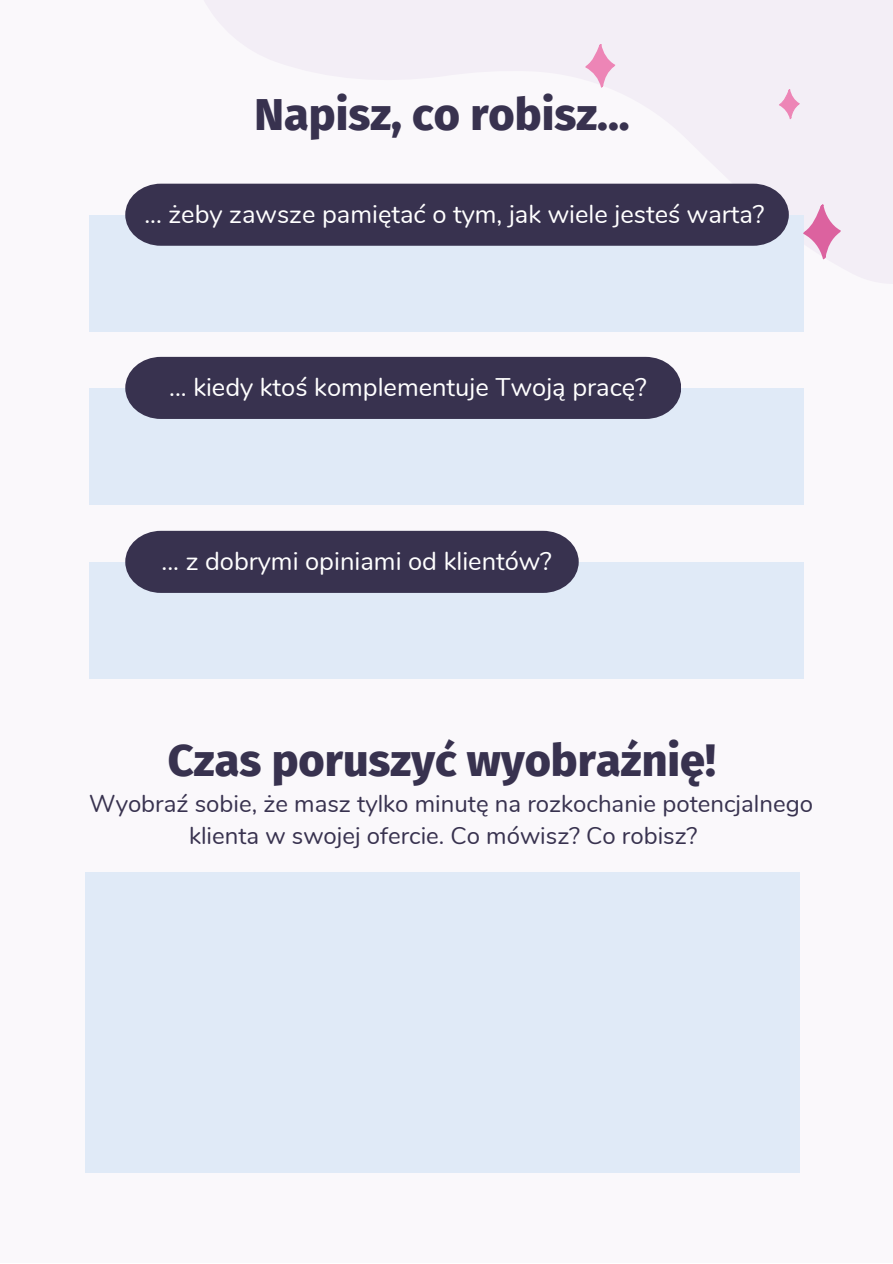
<style>
.page{position:relative;width:893px;height:1264px;background:#fff}
.page>*{position:absolute;margin:0;border:0;box-sizing:border-box;transform-origin:0 0}
.t1{font:800 45px "Fira Sans";color:#38324f}
.t2{font:25.5px "Nunito";color:#fff}
.t3{font:24px/32.5px "Nunito";color:#38324f}
</style>
<div class="page">
<div style="left:0;top:0;width:892px;height:1262px;background:#faf8fb"></div>
<div style="left:89px;top:215px;width:714px;height:117px;background:#e0eaf7"></div>
<div style="left:125px;top:184px;width:663px;height:62px;background:#38324f"></div>
<div style="left:89px;top:388px;width:714px;height:117px;background:#e0eaf7"></div>
<div style="left:125px;top:357px;width:556px;height:62px;background:#38324f"></div>
<div style="left:89px;top:562px;width:714px;height:116px;background:#e0eaf7"></div>
<div style="left:125px;top:531px;width:453px;height:62px;background:#38324f"></div>
<div style="left:85px;top:872px;width:714px;height:300px;background:#e0eaf7"></div>
<svg style="left:803px;top:204px;width:38px;height:56px"></svg>
<svg style="left:585px;top:44px;width:30px;height:44px"></svg>
<svg style="left:778px;top:89px;width:22px;height:31px"></svg>
<h1 class="t1" style="left:254px;top:88px;width:376px">Napisz, co robisz...</h1>
<p class="t2" style="left:144px;top:197px;width:621px">... żeby zawsze pamiętać o tym, jak wiele jesteś warta?</p>
<p class="t2" style="left:169px;top:370px;width:479px">... kiedy ktoś komplementuje Twoją pracę?</p>
<p class="t2" style="left:162px;top:544px;width:391px">... z dobrymi opiniami od klientów?</p>
<h1 class="t1" style="left:168px;top:734px;width:549px">Czas poruszyć wyobraźnię!</h1>
<p class="t3" style="left:189px;top:787px;width:625px;text-indent:-100px">Wyobraź sobie, że masz tylko minutę na rozkochanie potencjalnego klienta w swojej ofercie. Co mówisz? Co robisz?</p>
</div>
